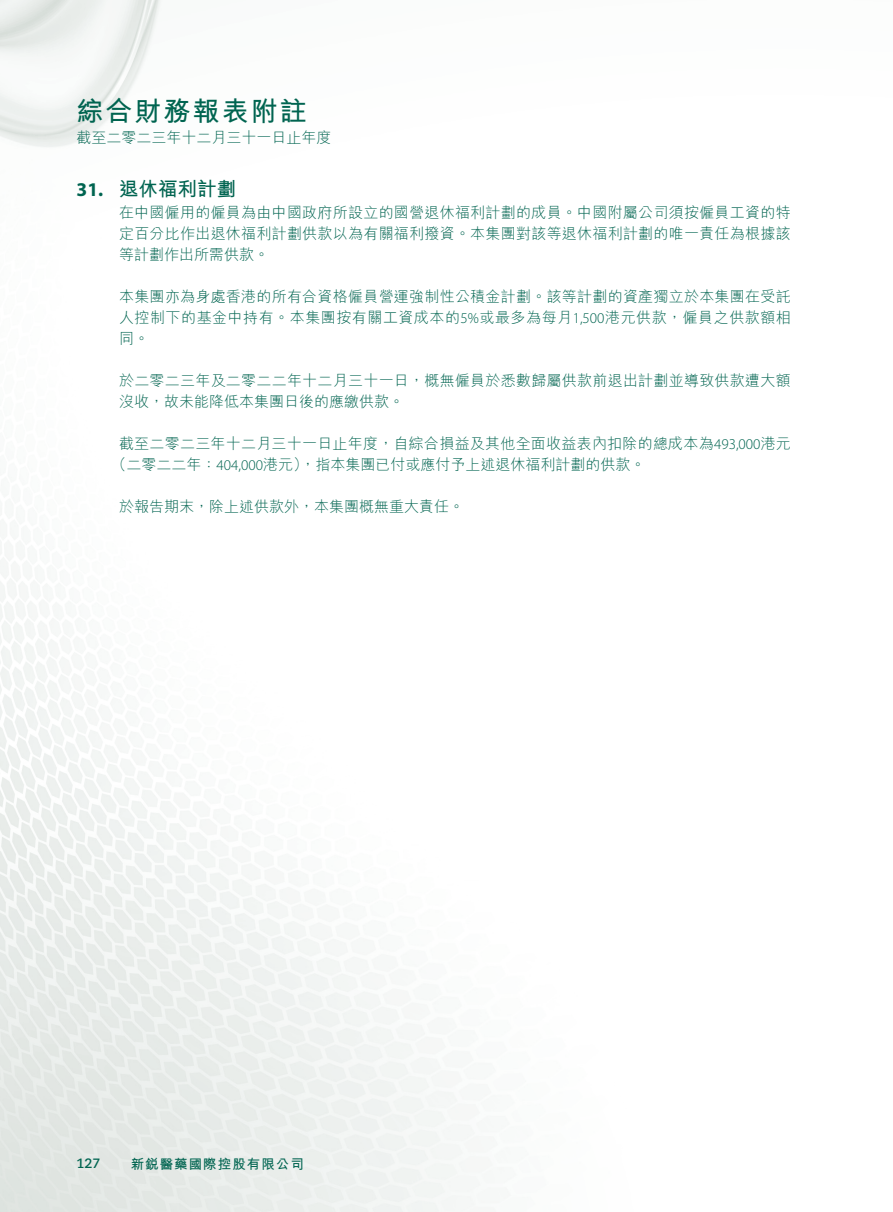
<style>
.page{position:relative;width:893px;height:1212px;background:#fff}
.page>*{position:absolute;margin:0;border:0;box-sizing:border-box;transform-origin:0 0}
.t1{font:700 27px "M Hei HK";letter-spacing:.075em;color:#006450}
.t2{font:700 19.5px "M Hei HK";color:#006450}
.t3{font:700 19.5px "Myriad Pro";color:#006450}
.t4{font:300 15px/21px "M Hei HK";letter-spacing:.015em;color:#006450;text-align:justify}
.t5{font:700 13.5px "M Hei HK";letter-spacing:.075em;color:#006450}
.t6{font:700 13.5px "Caecilia LT Std";color:#006450}
.s1{font-family:"Myriad Pro"}
</style>
<div class="page">
<img style="left:0;top:0;width:480px;height:1212px">
<h1 class="t1" style="left:77px;top:92px;width:232px">綜合財務報表附註</h1>
<p class="t4" style="left:77px;top:126px;width:257px">截至二零二三年十二月三十一日止年度</p>
<h2 class="t2" style="left:119px;top:175px;width:118px">退休福利計劃</h2>
<h2 class="t3" style="left:77px;top:177px;width:28px">31.</h2>
<p class="t4" style="left:119px;top:201px;width:673px">在中國僱用的僱員為由中國政府所設立的國營退休福利計劃的成員。中國附屬公司須按僱員工資的特定百分比作出退休福利計劃供款以為有關福利撥資。本集團對該等退休福利計劃的唯一責任為根據該等計劃作出所需供款。</p>
<p class="t4" style="left:119px;top:285px;width:673px">本集團亦為身處香港的所有合資格僱員營運強制性公積金計劃。該等計劃的資產獨立於本集團在受託人控制下的基金中持有。本集團按有關工資成本的<span class="s1">5%</span>或最多為每月<span class="s1">1,500</span>港元供款，僱員之供款額相同。</p>
<p class="t4" style="left:119px;top:369px;width:673px">於二零二三年及二零二二年十二月三十一日，概無僱員於悉數歸屬供款前退出計劃並導致供款遭大額沒收，故未能降低本集團日後的應繳供款。</p>
<p class="t4" style="left:112px;top:432px;width:681px;text-indent:8px">截至二零二三年十二月三十一日止年度，自綜合損益及其他全面收益表內扣除的總成本為<span class="s1">493,000</span>港元（二零二二年：<span class="s1">404,000</span>港元，）指本集團已付或應付予上述退休福利計劃的供款。</p>
<p class="t4" style="left:119px;top:495px;width:347px">於報告期末，除上述供款外，本集團概無重大責任。</p>
<p class="t6" style="left:77px;top:1155px;width:25px">127</p>
<p class="t5" style="left:131px;top:1154px;width:175px">新銳醫藥國際控股有限公司</p>
</div>
